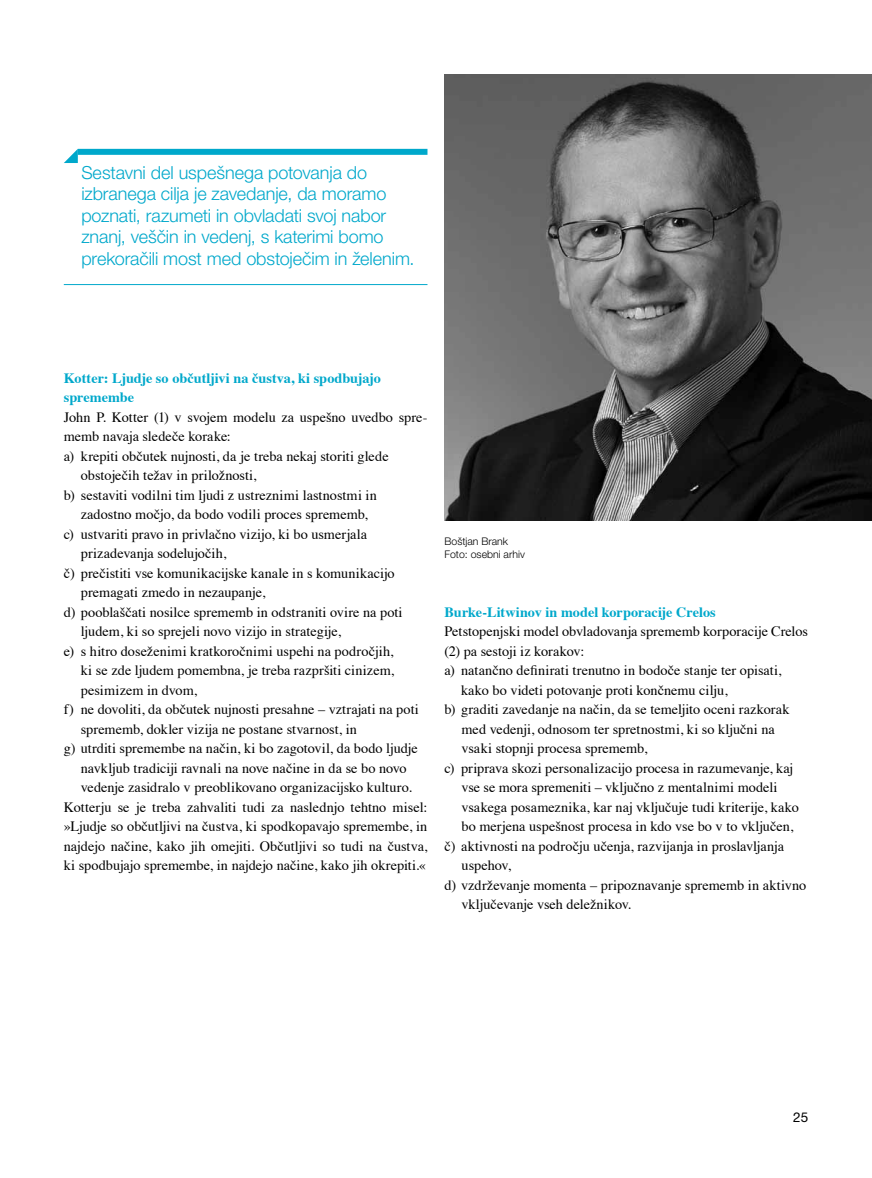
<style>
.page{position:relative;width:872px;height:1178px;background:#fff}
.page>*{position:absolute;margin:0;border:0;box-sizing:border-box;transform-origin:0 0}
.t1{font:300 18px/21.6px "Helvetica Neue LT Pro";letter-spacing:-.005em;color:#00a8cb}
.t2{font:14.25px "Times";color:#000}
.t3{font:700 14.25px/19.5px "Times";color:#00a8cb}
.t4{font:13.5px "Helvetica Neue LT Pro";color:#000}
.t5{font:300 10.5px/13.5px "Helvetica Neue LT Pro";color:#000}
</style>
<div class="page">
<svg style="left:64px;top:149px;width:14px;height:14px"></svg>
<div style="left:78px;top:149px;width:349px;height:6px;background:#00a8cb"></div>
<hr style="left:64px;top:284px;width:363px;height:1px;background:#00a8cb">
<img style="left:444px;top:74px;width:428px;height:447px">
<p class="t1" style="left:81px;top:161px;width:335px">Sestavni del uspešnega potovanja do izbranega cilja je zavedanje, da moramo poznati, razumeti in obvladati svoj nabor znanj, veščin in vedenj, s katerimi bomo prekoračili most med obstoječim in želenim.</p>
<p class="t3" style="left:64px;top:367px;width:318px">Kotter: Ljudje so občutljivi na čustva, ki spodbujajo spremembe</p>
<p class="t2" style="left:64px;top:404px;width:365px">John P. Kotter (1) v svojem modelu za uspešno uvedbo spre-</p>
<p class="t2" style="left:64px;top:423px;width:169px">memb navaja sledeče korake:</p>
<p class="t2" style="left:64px;top:443px;width:326px">a) krepiti občutek nujnosti, da je treba nekaj storiti glede</p>
<p class="t2" style="left:81px;top:462px;width:177px">obstoječih težav in priložnosti,</p>
<p class="t2" style="left:64px;top:482px;width:315px">b) sestaviti vodilni tim ljudi z ustreznimi lastnostmi in</p>
<p class="t2" style="left:81px;top:501px;width:288px">zadostno močjo, da bodo vodili proces sprememb,</p>
<p class="t2" style="left:64px;top:521px;width:305px">c) ustvariti pravo in privlačno vizijo, ki bo usmerjala</p>
<p class="t2" style="left:81px;top:540px;width:147px">prizadevanja sodelujočih,</p>
<p class="t2" style="left:64px;top:560px;width:332px">č) prečistiti vse komunikacijske kanale in s komunikacijo</p>
<p class="t2" style="left:81px;top:579px;width:186px">premagati zmedo in nezaupanje,</p>
<p class="t2" style="left:64px;top:599px;width:340px">d) pooblaščati nosilce sprememb in odstraniti ovire na poti</p>
<p class="t2" style="left:81px;top:618px;width:262px">ljudem, ki so sprejeli novo vizijo in strategije,</p>
<p class="t2" style="left:64px;top:638px;width:331px">e) s hitro doseženimi kratkoročnimi uspehi na področjih,</p>
<p class="t2" style="left:81px;top:657px;width:315px">ki se zde ljudem pomembna, je treba razpršiti cinizem,</p>
<p class="t2" style="left:81px;top:677px;width:118px">pesimizem in dvom,</p>
<p class="t2" style="left:64px;top:696px;width:356px">f) ne dovoliti, da občutek nujnosti presahne – vztrajati na poti</p>
<p class="t2" style="left:81px;top:716px;width:278px">sprememb, dokler vizija ne postane stvarnost, in</p>
<p class="t2" style="left:64px;top:735px;width:355px">g) utrditi spremembe na način, ki bo zagotovil, da bodo ljudje</p>
<p class="t2" style="left:81px;top:755px;width:327px">navkljub tradiciji ravnali na nove načine in da se bo novo</p>
<p class="t2" style="left:81px;top:774px;width:332px">vedenje zasidralo v preoblikovano organizacijsko kulturo.</p>
<p class="t2" style="left:64px;top:794px;width:365px">Kotterju se je treba zahvaliti tudi za naslednjo tehtno misel:</p>
<p class="t2" style="left:64px;top:813px;width:365px">»Ljudje so občutljivi na čustva, ki spodkopavajo spremembe, in</p>
<p class="t2" style="left:64px;top:833px;width:365px">najdejo načine, kako jih omejiti. Občutljivi so tudi na čustva,</p>
<p class="t2" style="left:64px;top:852px;width:364px">ki spodbujajo spremembe, in najdejo načine, kako jih okrepiti.«</p>
<p class="t5" style="left:444px;top:534px;width:82px">Boštjan Brank<br>Foto: osebni arhiv</p>
<p class="t3" style="left:444px;top:601px;width:273px">Burke-Litwinov in model korporacije Crelos</p>
<p class="t2" style="left:444px;top:618px;width:365px">Petstopenjski model obvladovanja sprememb korporacije Crelos</p>
<p class="t2" style="left:444px;top:638px;width:141px">(2) pa sestoji iz korakov:</p>
<p class="t2" style="left:444px;top:657px;width:338px">a) natančno definirati trenutno in bodoče stanje ter opisati,</p>
<p class="t2" style="left:461px;top:677px;width:268px">kako bo videti potovanje proti končnemu cilju,</p>
<p class="t2" style="left:444px;top:696px;width:346px">b) graditi zavedanje na način, da se temeljito oceni razkorak</p>
<p class="t2" style="left:461px;top:716px;width:315px">med vedenji, odnosom ter spretnostmi, ki so ključni na</p>
<p class="t2" style="left:461px;top:735px;width:187px">vsaki stopnji procesa sprememb,</p>
<p class="t2" style="left:444px;top:755px;width:350px">c) priprava skozi personalizacijo procesa in razumevanje, kaj</p>
<p class="t2" style="left:461px;top:774px;width:317px">vse se mora spremeniti – vključno z mentalnimi modeli</p>
<p class="t2" style="left:461px;top:794px;width:339px">vsakega posameznika, kar naj vključuje tudi kriterije, kako</p>
<p class="t2" style="left:461px;top:813px;width:333px">bo merjena uspešnost procesa in kdo vse bo v to vključen,</p>
<p class="t2" style="left:444px;top:833px;width:341px">č) aktivnosti na področju učenja, razvijanja in proslavljanja</p>
<p class="t2" style="left:461px;top:852px;width:51px">uspehov,</p>
<p class="t2" style="left:444px;top:872px;width:363px">d) vzdrževanje momenta – pripoznavanje sprememb in aktivno</p>
<p class="t2" style="left:461px;top:891px;width:171px">vključevanje vseh deležnikov.</p>
<p class="t4" style="left:793px;top:1109px;width:17px">25</p>
</div>
